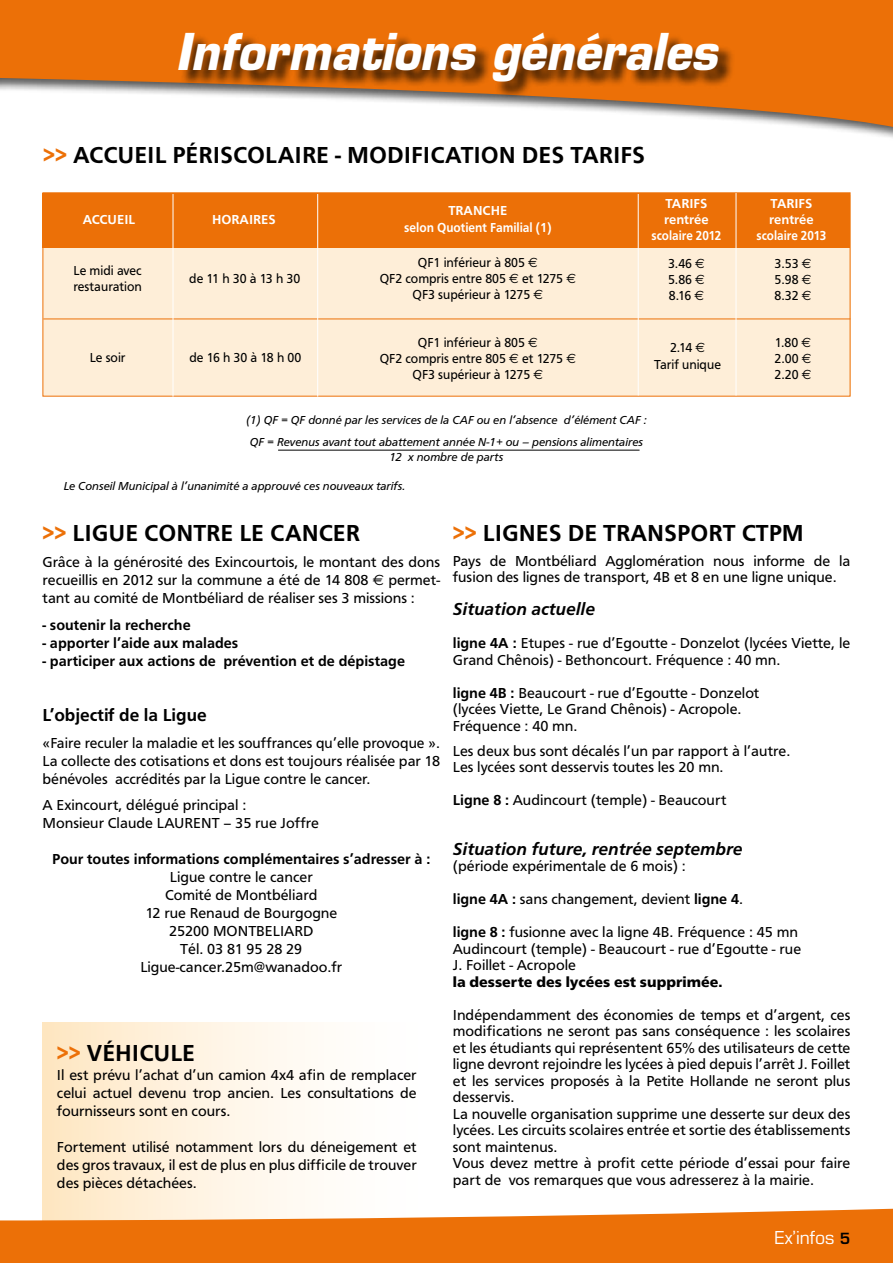
<style>
.page{position:relative;width:893px;height:1263px;background:#fff}
.page>*{position:absolute;margin:0;border:0;box-sizing:border-box;transform-origin:0 0}
.t1{font:italic 700 49.5px "Eurostile";color:#fff;scale:.93 1}
.t2{font:500 24px "Frutus T";color:#000}
.t3{font:19.5px "Eurostile Roman DTC";color:#fff}
.t4{font:italic 500 18px "Frutus T";color:#000}
.t5{font:500 18px "Frutus T";color:#000}
.t6{font:15px/16.5px "Frutus T";color:#000}
.t7{font:500 15px "Frutus T";color:#000}
.t8{font:700 15px "Frutus T";color:#000}
.t9{font:13.5px/16.2px "Frutus T";color:#000;text-align:center;scale:.95 1}
.t10{font:500 13.5px/16.2px "Frutus T";color:#fff;text-align:center}
.t11{font:500 13.5px "Frutus T";color:#fff;scale:.9 1}
.t12{font:italic 12px/23px "Frutus T";color:#000;text-align:center}
.s1{color:#ec7007}
.s2{font-family:"Euro Sans"}
.s3{font-weight:500}
.s4{font-family:"Eurostile";font-weight:600;font-size:15px;color:#000}
</style>
<div class="page">
<div style="left:43px;top:1023px;width:395px;height:240px;background:linear-gradient(to right,#ffe8c6,#fff)"></div>
<div style="left:43px;top:196px;width:807px;height:200px;background:#feeed8"></div>
<svg style="left:0;top:0;width:893px;height:138px;fill:#ec7007"></svg>
<svg style="left:0;top:1208px;width:893px;height:55px;background:#ee842a"></svg>
<div style="left:179px;top:34px;width:557px;height:65px;background:#000;opacity:.75"></div>
<div style="left:43px;top:193px;width:807px;height:54px;background:#ec7007"></div>
<hr style="left:278px;top:450px;width:361px;height:1px;background:#000">
<div style="left:43px;top:192px;width:807px;height:204px;border:1px solid #ec7007"></div>
<hr style="left:43px;top:319px;width:807px;height:1px;background:#ec7007">
<hr style="left:173px;top:194px;width:1px;height:203px;background:#fff">
<hr style="left:638px;top:194px;width:1px;height:201px;background:#fff">
<hr style="left:317px;top:194px;width:1px;height:203px;background:#fff">
<hr style="left:736px;top:193px;width:1px;height:203px;background:#fff">
<h1 class="t1" style="left:176px;top:21px;width:584px">Informations générales</h1>
<h2 class="t2" style="left:43px;top:141px;width:604px"><span class="s1">&gt;&gt;</span> ACCUEIL PÉRISCOLAIRE - MODIFICATION DES TARIFS</h2>
<p class="t10" style="left:665px;top:195px;width:44px">TARIFS</p>
<p class="t10" style="left:770px;top:195px;width:44px">TARIFS</p>
<p class="t10" style="left:404px;top:202px;width:149px">TRANCHE<br>selon Quotient Familial (1)</p>
<p class="t10" style="left:83px;top:211px;width:50px">ACCUEIL</p>
<p class="t10" style="left:212px;top:211px;width:65px">HORAIRES</p>
<p class="t10" style="left:664px;top:211px;width:46px">rentrée</p>
<p class="t10" style="left:769px;top:211px;width:46px">rentrée</p>
<p class="t11" style="left:651px;top:228px;width:79px">scolaire 2012</p>
<p class="t11" style="left:756px;top:228px;width:79px">scolaire 2013</p>
<p class="t9" style="left:380px;top:254px;width:208px">QF1 inférieur à 805 <span class="s2">E<br></span>QF2 compris entre 805 <span class="s2">E</span> et 1275 <span class="s2">E<br></span>QF3 supérieur à 1275 <span class="s2">E</span></p>
<p class="t9" style="left:380px;top:334px;width:208px">QF1 inférieur à 805 <span class="s2">E<br></span>QF2 compris entre 805 <span class="s2">E</span> et 1275 <span class="s2">E<br></span>QF3 supérieur à 1275 <span class="s2">E</span></p>
<p class="t9" style="left:668px;top:255px;width:40px;text-align:justify">3.46 <span class="s2">E </span>5.86 <span class="s2">E </span>8.16 <span class="s2">E</span></p>
<p class="t9" style="left:775px;top:255px;width:40px;text-align:justify">3.53 <span class="s2">E </span>5.98 <span class="s2">E </span>8.32 <span class="s2">E</span></p>
<p class="t9" style="left:775px;top:334px;width:40px;text-align:justify">1.80 <span class="s2">E </span>2.00 <span class="s2">E </span>2.20 <span class="s2">E</span></p>
<p class="t9" style="left:73px;top:262px;width:74px;text-align:left">Le midi avec restauration</p>
<p class="t9" style="left:189px;top:270px;width:118px">de 11 h 30 à 13 h 30</p>
<p class="t9" style="left:90px;top:350px;width:39px">Le soir</p>
<p class="t9" style="left:189px;top:350px;width:119px">de 16 h 30 à 18 h 00</p>
<p class="t9" style="left:654px;top:340px;width:72px">2.14 <span class="s2">E<br></span>Tarif unique</p>
<p class="t12" style="left:246px;top:408px;width:402px">(1) QF = QF donné par les services de la CAF ou en l’absence d’élément CAF :<br>QF = Revenus avant tout abattement année N-1+ ou – pensions alimentaires</p>
<p class="t12" style="left:390px;top:445px;width:115px">12 x nombre de parts</p>
<p class="t12" style="left:64px;top:474px;width:343px">Le Conseil Municipal à l’unanimité a approuvé ces nouveaux tarifs.</p>
<h2 class="t2" style="left:43px;top:519px;width:44px"><span class="s1">&gt;&gt;</span> Ligue</h2>
<h2 class="t2" style="left:144px;top:519px;width:63px">contre</h2>
<h2 class="t2" style="left:239px;top:519px;width:94px">le cancer</h2>
<p class="t6" style="left:43px;top:553px;width:399px;line-height:18px;text-align:justify">Grâce à la générosité des Exincourtois, le montant des dons recueillis en 2012 sur la commune a été de 14 808 <span class="s2">E</span> permet&shy;tant au comité de Montbéliard de réaliser ses 3 missions :</p>
<p class="t7" style="left:43px;top:616px;width:150px">- soutenir la recherche</p>
<p class="t7" style="left:43px;top:634px;width:197px">- apporter l’aide aux malades</p>
<p class="t7" style="left:43px;top:652px;width:364px">- participer aux actions de prévention et de dépistage</p>
<p class="t5" style="left:43px;top:705px;width:166px">L’objectif de la Ligue</p>
<p class="t6" style="left:43px;top:734px;width:399px;line-height:18px;text-align:justify">«Faire reculer la maladie et les souffrances qu’elle provoque ».<br>La collecte des cotisations et dons est toujours réalisée par 18 bénévoles accrédités par la Ligue contre le cancer.</p>
<p class="t6" style="left:43px;top:796px;width:278px;line-height:18px">A Exincourt, délégué principal :<br>Monsieur Claude LAURENT – 35 rue Joffre</p>
<p class="t7" style="left:52px;top:851px;width:380px">Pour toutes informations complémentaires s’adresser à :</p>
<p class="t6" style="left:140px;top:868px;width:203px;line-height:18px;text-align:center">Ligue contre le cancer<br>Comité de Montbéliard<br>12 rue Renaud de Bourgogne<br>25200 MONTBELIARD<br>Tél. 03 81 95 28 29<br>Ligue-cancer.25m@wanadoo.fr</p>
<h2 class="t2" style="left:57px;top:1038px;width:140px"><span class="s1">&gt;&gt;</span> VÉHICULE</h2>
<p class="t6" style="left:57px;top:1066px;width:361px;line-height:18px;text-align:justify">Il est prévu l’achat d’un camion 4x4 afin de remplacer celui actuel devenu trop ancien. Les consultations de fournisseurs sont en cours.</p>
<p class="t6" style="left:57px;top:1138px;width:361px;line-height:18px;text-align:justify">Fortement utilisé notamment lors du déneigement et des gros travaux, il est de plus en plus difficile de trouver des pièces détachées.</p>
<h2 class="t2" style="left:453px;top:519px;width:353px"><span class="s1">&gt;&gt;</span> LIGN ES DE TRAN SPORT CTPM</h2>
<p class="t6" style="left:453px;top:552px;width:399px">Pays de Montbéliard Agglomération nous informe de la fusion des lignes de transport, 4B et 8 en une ligne unique.</p>
<p class="t4" style="left:453px;top:599px;width:144px">Situation actuelle</p>
<p class="t6" style="left:453px;top:635px;width:399px"><span class="s3">ligne 4A :</span> Etupes - rue d’Egoutte - Donzelot (lycées Viette, le<br>Grand Chênois) - Bethoncourt. Fréquence : 40 mn.</p>
<p class="t6" style="left:453px;top:684px;width:308px"><span class="s3">ligne 4B :</span> Beaucourt - rue d’Egoutte - Donzelot (lycées Viette, Le Grand Chênois) - Acropole.<br>Fréquence : 40 mn.</p>
<p class="t6" style="left:453px;top:742px;width:339px">Les deux bus sont décalés l’un par rapport à l’autre.<br>Les lycées sont desservis toutes les 20 mn.</p>
<p class="t6" style="left:453px;top:792px;width:275px"><span class="s3">Ligne 8 :</span> Audincourt (temple) - Beaucourt</p>
<p class="t4" style="left:453px;top:838px;width:291px">Situation future, rentrée septembre</p>
<p class="t6" style="left:453px;top:858px;width:234px">(période expérimentale de 6 mois) :</p>
<p class="t6" style="left:453px;top:891px;width:292px"><span class="s3">ligne 4A :</span> sans changement, devient <span class="s3">ligne 4</span>.</p>
<p class="t6" style="left:453px;top:924px;width:350px"><span class="s3">ligne 8 :</span> fusionne avec la ligne 4B. Fréquence : 45 mn<br>Audincourt (temple) - Beaucourt - rue d’Egoutte - rue<br>J. Foillet - Acropole</p>
<p class="t8" style="left:453px;top:973px;width:271px">la desserte des lycées est supprimée.</p>
<p class="t6" style="left:453px;top:1006px;width:399px">Indépendamment des économies de temps et d’argent, ces modifications ne seront pas sans conséquence : les scolaires et les étudiants qui représentent 65% des utilisateurs de cette ligne devront rejoindre les lycées à pied depuis l’arrêt J. Foillet et les services proposés à la Petite Hollande ne seront plus desservis.<br>La nouvelle organisation supprime une desserte sur deux des lycées. Les circuits scolaires entrée et sortie des établissements sont maintenus.<br>Vous devez mettre à profit cette période d’essai pour faire part de vos remarques que vous adresserez à la mairie.</p>
<h3 class="t3" style="left:775px;top:1227px;width:77px">Ex’infos <span class="s4">5</span></h3>
</div>
